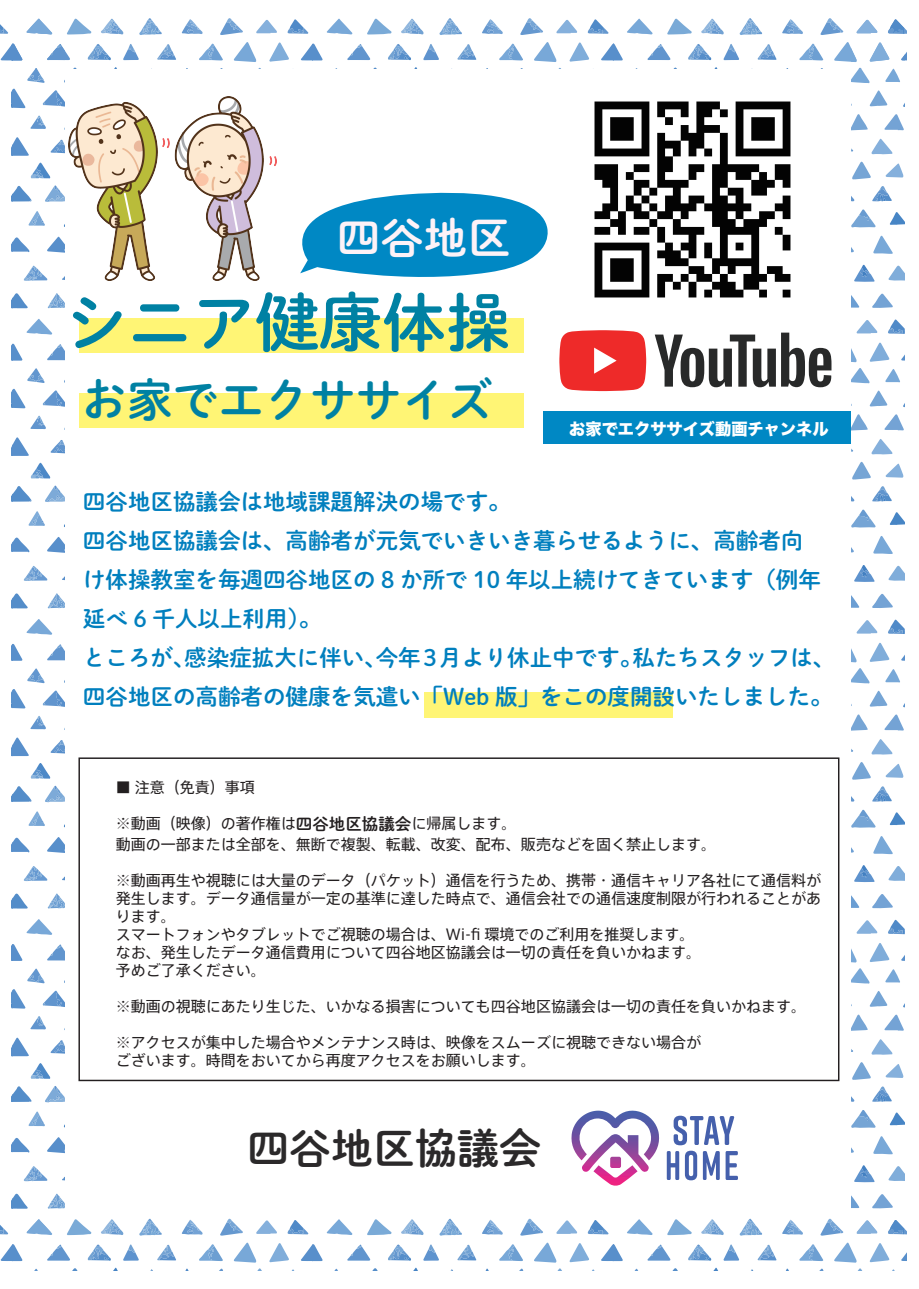
<style>
.page{position:relative;width:919px;height:1289px;background:#fff}
.page>*{position:absolute;margin:0;border:0;box-sizing:border-box;transform-origin:0 0}
.t1{font:63.6px "DNP Shuei M Go Std B";color:#0081a3}
.t2{font:45.6px "DNP Shuei M Go Std B";color:#0081a3}
.t3{font:43.5px "DNP Shuei M Go Std B";color:#fdf2f7}
.t4{font:42px "DNP Shuei M Go Std B";color:#2b292a}
.t5{font:22.5px/39px "DNP Shuei M Go Std B";color:#007fbe}
.t6{font:16.2px "Hira Kaku Std W8";color:#fff}
.t7{font:15px/18px "Axis Std";color:#231f20}
.s1{font-family:"DNP Shuei M Go Std B";font-size:16.5px}
</style>
<div class="page">
<div style="left:79px;top:318px;width:444px;height:34px;background:#fff575"></div>
<div style="left:79px;top:393px;width:444px;height:35px;background:#fff575"></div>
<div style="left:424px;top:692px;width:249px;height:25px;background:#fff575"></div>
<svg style="left:300px;top:192px;width:248px;height:85px"></svg>
<img style="left:68px;top:96px;width:209px;height:184px">
<img style="left:571px;top:1110px;width:89px;height:50px">
<svg style="left:666px;top:1115px;width:72px;height:65px"></svg>
<img style="left:594px;top:101px;width:197px;height:197px">
<svg style="left:559px;top:330px;width:87px;height:61px;background:#f04342"></svg>
<svg style="left:654px;top:334px;width:121px;height:53px"></svg>
<svg style="left:781px;top:332px;width:50px;height:55px"></svg>
<div style="left:543px;top:412px;width:308px;height:32px;background:#0088c4"></div>
<svg style="left:0;top:1218px;width:906px;height:52px"></svg>
<svg style="left:0;top:18px;width:906px;height:51px"></svg>
<svg style="left:851px;top:18px;width:53px;height:1213px"></svg>
<svg style="left:11px;top:18px;width:54px;height:1213px"></svg>
<h3 class="t3" style="left:337px;top:205px;width:176px">四谷地区</h3>
<h1 class="t1" style="left:64px;top:275px;width:447px">シニア健康体操</h1>
<h2 class="t2" style="left:81px;top:366px;width:412px">お家でエクササイズ</h2>
<p class="t6" style="left:569px;top:420px;width:261px">お家でエクササイズ動画チャンネル</p>
<h3 class="t5" style="left:83px;top:481px;width:753px">四谷地区協議会は地域課題解決の場です。<br>四谷地区協議会は、高齢者が元気でいきいき暮らせるように、高齢者向<br>け体操教室を毎週四谷地区の 8 か所で 10 年以上続けてきています（例年延べ 6 千人以上利用）。<br>ところが、感染症拡大に伴い、今年 3月より休止中です。私たちスタッフは、四谷地区の高齢者の健康を気遣い「Web 版」をこの度開設いたしました。</h3>
<p class="t7" style="left:116px;top:776px;width:141px">■ 注意（免責）事項</p>
<p class="t7" style="left:116px;top:812px;width:602px;line-height:20.2px">※動画（映像）の著作権は<span class="s1">四谷地区協議会</span>に帰属します。<br>動画の一部または全部を、無断で複製、転載、改変、配布、販売などを固く禁止します。</p>
<p class="t7" style="left:116px;top:869px;width:706px">※動画再生や視聴には大量のデータ（パケット）通信を行うため、携帯・通信キャリア各社にて通信料が発生します。データ通信量が一定の基準に達した時点で、通信会社での通信速度制限が行われることがあります。<br>スマートフォンやタブレットでご視聴の場合は、Wi-fi 環境でのご利用を推奨します。<br>なお、発生したデータ通信費用について四谷地区協議会は一切の責任を負いかねます。<br>予めご了承ください。</p>
<p class="t7" style="left:116px;top:995px;width:691px">※動画の視聴にあたり生じた、いかなる損害についても四谷地区協議会は一切の責任を負いかねます。</p>
<p class="t7" style="left:116px;top:1031px;width:586px">※アクセスが集中した場合やメンテナンス時は、映像をスムーズに視聴できない場合がございます。時間をおいてから再度アクセスをお願いします。</p>
<h3 class="t4" style="left:247px;top:1116px;width:296px">四谷地区協議会</h3>
</div>
